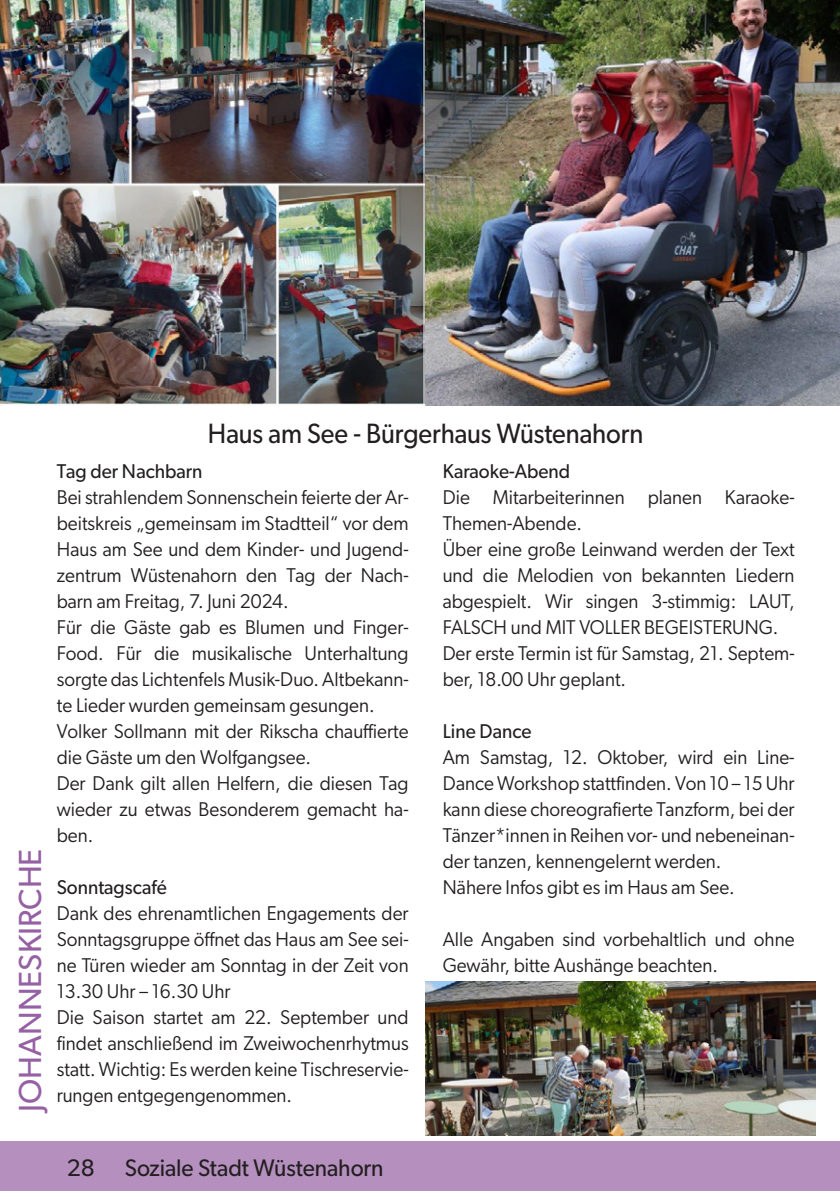
<style>
.page{position:relative;width:840px;height:1191px;background:#fff}
.page>*{position:absolute;margin:0;border:0;box-sizing:border-box;transform-origin:0 0}
.t1{font:32px "Gibson";color:#9560a4}
.Überschriften{font:28px "Gibson";letter-spacing:-.005em;color:#231f20;scale:.92 1}
.Absatzformat_1{font:24px "Gibson";letter-spacing:-.005em;color:#231f20;scale:.95 1}
.Absatzformat_1-2{font:24px "Gibson";letter-spacing:-.005em;color:#231f20}
.t2{font:20px/26px "Gibson";color:#231f20;text-align:justify;scale:.95 1}
.t3{font:20px "Gibson";color:#231f20;scale:.95 1}
</style>
<div class="page">
<img style="left:0;top:0;width:839px;height:405px">
<img style="left:425px;top:981px;width:389px;height:154px">
<div style="left:0;top:1141px;width:839px;height:50px;background:#b590bf"></div>
<h1 class="t1" style="left:11px;top:1111px;width:265px;rotate:-90deg">JOHANNESKIRCHE</h1>
<p class="Überschriften" style="left:208px;top:417px;width:474px">Haus am See - Bürgerhaus Wüstenahorn</p>
<p class="t3" style="left:57px;top:458px;width:155px">Tag der Nachbarn</p>
<p class="t2" style="left:57px;top:483px;width:371px">Bei strahlendem Sonnenschein feierte der Ar&shy;beitskreis „gemeinsam im Stadtteil“ vor dem Haus am See und dem Kinder- und Jugend&shy;zentrum Wüstenahorn den Tag der Nach&shy;barn am Freitag, 7. Juni 2024.</p>
<p class="t2" style="left:57px;top:613px;width:372px">Für die Gäste gab es Blumen und Finger-Food. Für die musikalische Unterhaltung sorgte das Lichtenfels Musik-Duo. Altbekann&shy;te Lieder wurden gemeinsam gesungen.</p>
<p class="t2" style="left:57px;top:717px;width:372px">Volker Sollmann mit der Rikscha chauffierte die Gäste um den Wolfgangsee.</p>
<p class="t2" style="left:57px;top:769px;width:372px">Der Dank gilt allen Helfern, die diesen Tag wieder zu etwas Besonderem gemacht ha&shy;ben.</p>
<p class="t3" style="left:57px;top:874px;width:117px">Sonntagscafé</p>
<p class="t2" style="left:57px;top:899px;width:372px">Dank des ehrenamtlichen Engagements der Sonntagsgruppe öffnet das Haus am See sei&shy;ne Türen wieder am Sonntag in der Zeit von 13.30 Uhr – 16.30 Uhr</p>
<p class="t2" style="left:57px;top:1003px;width:371px">Die Saison startet am 22. September und findet anschließend im Zweiwochenrhytmus statt. Wichtig: Es werden keine Tischreservie&shy;rungen entgegengenommen.</p>
<p class="t3" style="left:442px;top:458px;width:136px">Karaoke-Abend</p>
<p class="t2" style="left:442px;top:483px;width:372px">Die Mitarbeiterinnen planen Karaoke-<br>Themen-Abende.</p>
<p class="t2" style="left:442px;top:535px;width:372px">Über eine große Leinwand werden der Text und die Melodien von bekannten Liedern abgespielt. Wir singen 3-stimmig: LAUT, FALSCH und MIT VOLLER BEGEISTERUNG.</p>
<p class="t2" style="left:442px;top:639px;width:371px">Der erste Termin ist für Samstag, 21. Septem&shy;ber, 18.00 Uhr geplant.</p>
<p class="t3" style="left:442px;top:718px;width:95px">Line Dance</p>
<p class="t2" style="left:442px;top:743px;width:372px">Am Samstag, 12. Oktober, wird ein Line-Dance Workshop stattfinden. Von 10 – 15 Uhr kann diese choreografierte Tanzform, bei der Tänzer*innen in Reihen vor- und nebeneinan&shy;der tanzen, kennengelernt werden.</p>
<p class="t2" style="left:442px;top:873px;width:309px">Nähere Infos gibt es im Haus am See.</p>
<p class="t2" style="left:442px;top:925px;width:371px">Alle Angaben sind vorbehaltlich und ohne<br>Gewähr, bitte Aushänge beachten.</p>
<p class="Absatzformat_1-2" style="left:67px;top:1153px;width:30px">28</p>
<p class="Absatzformat_1" style="left:125px;top:1152px;width:274px">Soziale Stadt Wüstenahorn</p>
</div>
